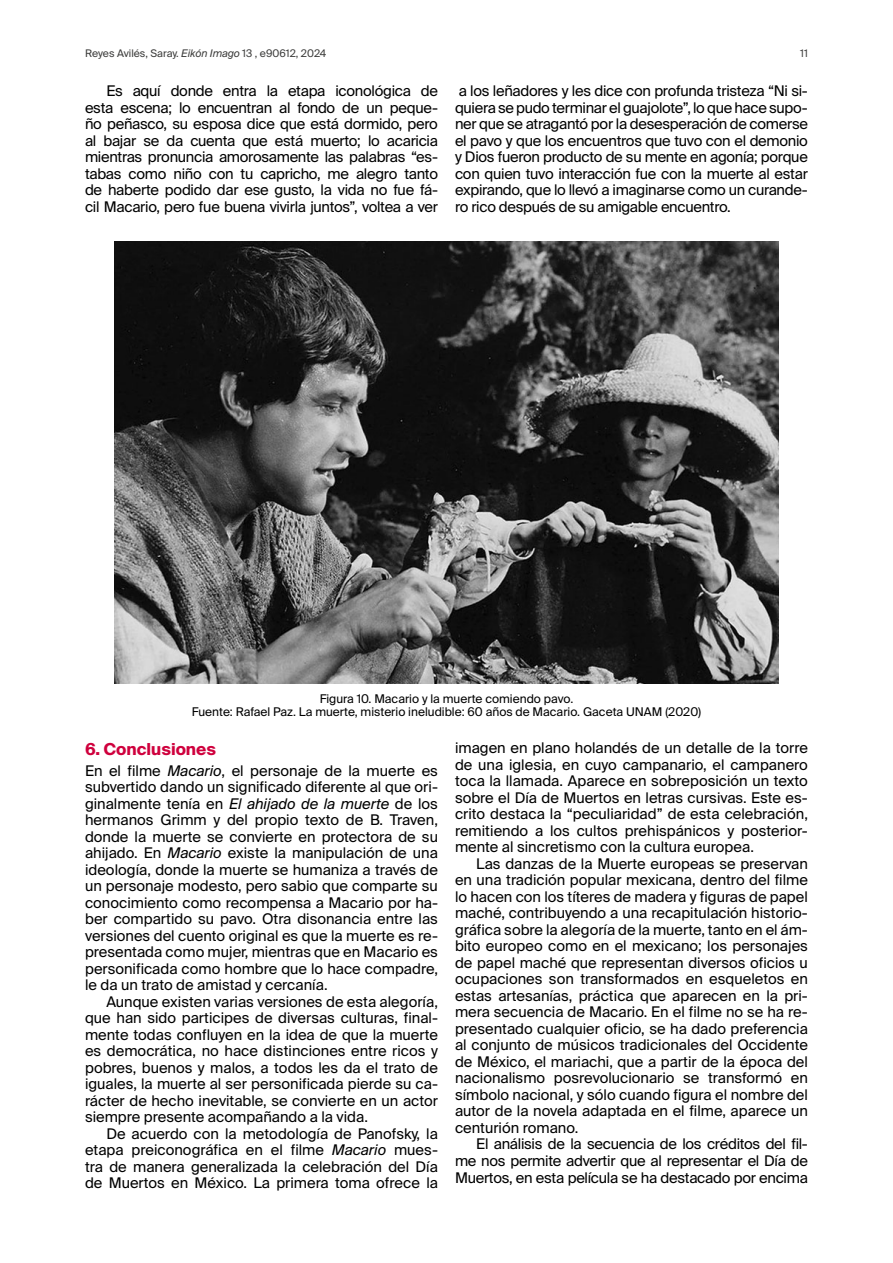
<style>
.page{position:relative;width:893px;height:1263px;background:#fff}
.page>*{position:absolute;margin:0;border:0;box-sizing:border-box;transform-origin:0 0}
._000-LADILLO_01{font:700 16.5px "Suisse Intl";color:#cf003d}
._000-TXT_GENERAL{font:14.7px/16.5px "Suisse Intl";letter-spacing:-.005em;color:#000;text-align:justify}
._000-PRIMER_PARRAFO{font:14.7px/16.5px "Suisse Intl";color:#000;text-align:justify}
._000-Pie_figuras_y_tablas{font:12px/13.5px "Suisse Intl";color:#000;text-align:center}
.t1{font:10.5px "Suisse Intl";color:#3c3c3b}
.s1{font-style:italic}
</style>
<div class="page">
<img style="left:115px;top:241px;width:663px;height:442px">
<p class="t1" style="left:85px;top:47px;width:243px">Reyes Avilés, Saray. <span class="s1">Eikón Imago</span> 13 , e90612, 2024</p>
<p class="t1" style="left:800px;top:47px;width:9px">11</p>
<p class="_000-TXT_GENERAL" style="left:85px;top:83px;width:354px;text-indent:21px">Es aquí donde entra la etapa iconológica de esta escena; lo encuentran al fondo de un peque&shy;ño peñasco, su esposa dice que está dormido, pero al bajar se da cuenta que está muerto; lo acaricia mientras pronuncia amorosamente las palabras “es&shy;tabas como niño con tu capricho, me alegro tanto de haberte podido dar ese gusto, la vida no fue fá&shy;cil Macario, pero fue buena vivirla juntos”, voltea a ver</p>
<p class="_000-TXT_GENERAL" style="left:455px;top:83px;width:354px">a los leñadores y les dice con profunda tristeza “Ni si&shy;quiera se pudo terminar el guajolote”, lo que hace supo&shy;ner que se atragantó por la desesperación de comerse el pavo y que los encuentros que tuvo con el demonio y Dios fueron producto de su mente en agonía; porque con quien tuvo interacción fue con la muerte al estar expirando, que lo llevó a imaginarse como un curande&shy;ro rico después de su amigable encuentro.</p>
<p class="_000-Pie_figuras_y_tablas" style="left:192px;top:692px;width:511px">Figura 10. Macario y la muerte comiendo pavo.<br>Fuente: Rafael Paz. La muerte, misterio ineludible: 60 años de Macario. Gaceta UNAM (2020)</p>
<p class="_000-LADILLO_01" style="left:85px;top:739px;width:133px">6. Conclusiones</p>
<p class="_000-PRIMER_PARRAFO" style="left:85px;top:762px;width:354px">En el filme <span class="s1">Macario</span>, el personaje de la muerte es subvertido dando un significado diferente al que ori&shy;ginalmente tenía en <span class="s1">El ahijado de la muerte</span> de los hermanos Grimm y del propio texto de B. Traven, donde la muerte se convierte en protectora de su ahijado. En <span class="s1">Macario</span> existe la manipulación de una ideología, donde la muerte se humaniza a través de un personaje modesto, pero sabio que comparte su conocimiento como recompensa a Macario por ha&shy;ber compartido su pavo. Otra disonancia entre las versiones del cuento original es que la muerte es re&shy;presentada como mujer, mientras que en Macario es personificada como hombre que lo hace compadre, le da un trato de amistad y cercanía.</p>
<p class="_000-TXT_GENERAL" style="left:85px;top:993px;width:354px;text-indent:21px">Aunque existen varias versiones de esta alegoría, que han sido participes de diversas culturas, final&shy;mente todas confluyen en la idea de que la muerte es democrática, no hace distinciones entre ricos y pobres, buenos y malos, a todos les da el trato de iguales, la muerte al ser personificada pierde su ca&shy;rácter de hecho inevitable, se convierte en un actor siempre presente acompañando a la vida.</p>
<p class="_000-TXT_GENERAL" style="left:85px;top:1125px;width:354px;text-indent:21px">De acuerdo con la metodología de Panofsky, la etapa preiconográfica en el filme <span class="s1">Macario</span> mues&shy;tra de manera generalizada la celebración del Día de Muertos en México. La primera toma ofrece la</p>
<p class="_000-TXT_GENERAL" style="left:455px;top:740px;width:354px">imagen en plano holandés de un detalle de la torre de una iglesia, en cuyo campanario, el campanero toca la llamada. Aparece en sobreposición un texto sobre el Día de Muertos en letras cursivas. Este es&shy;crito destaca la “peculiaridad” de esta celebración, remitiendo a los cultos prehispánicos y posterior&shy;mente al sincretismo con la cultura europea.</p>
<p class="_000-TXT_GENERAL" style="left:455px;top:856px;width:354px;text-indent:21px">Las danzas de la Muerte europeas se preservan en una tradición popular mexicana, dentro del filme lo hacen con los títeres de madera y figuras de papel maché, contribuyendo a una recapitulación historio&shy;gráfica sobre la alegoría de la muerte, tanto en el ám&shy;bito europeo como en el mexicano; los personajes de papel maché que representan diversos oficios u ocupaciones son transformados en esqueletos en estas artesanías, práctica que aparecen en la pri&shy;mera secuencia de Macario. En el filme no se ha re&shy;presentado cualquier oficio, se ha dado preferencia al conjunto de músicos tradicionales del Occidente de México, el mariachi, que a partir de la época del nacionalismo posrevolucionario se transformó en símbolo nacional, y sólo cuando figura el nombre del autor de la novela adaptada en el filme, aparece un centurión romano.</p>
<p class="_000-TXT_GENERAL" style="left:455px;top:1136px;width:354px;text-indent:21px">El análisis de la secuencia de los créditos del fil&shy;me nos permite advertir que al representar el Día de Muertos, en esta película se ha destacado por encima</p>
</div>
